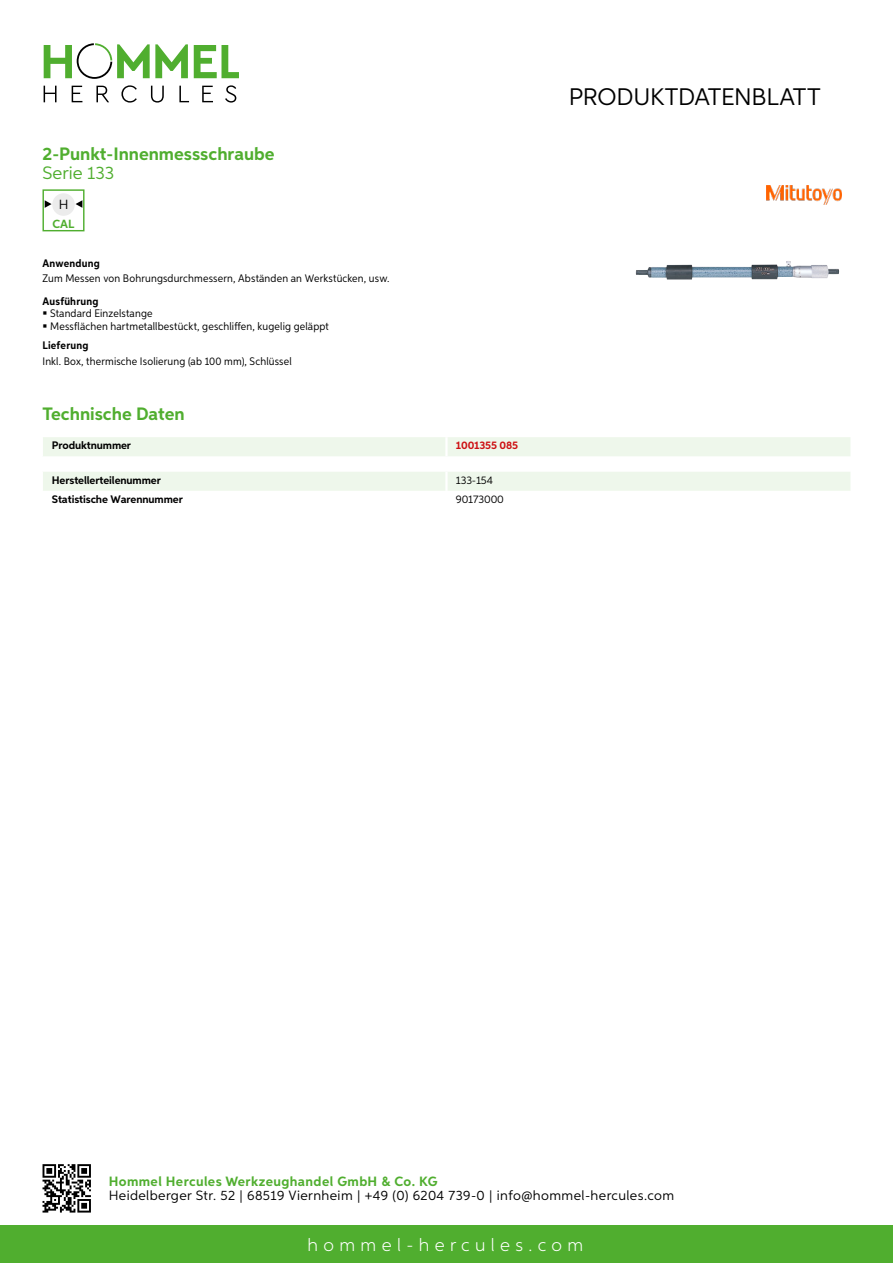
<style>
.page{position:relative;width:893px;height:1263px;background:#fff}
.page>*{position:absolute;margin:0;border:0;box-sizing:border-box;transform-origin:0 0}
.t1{font:24px "Aspira";letter-spacing:-.01em;color:#000}
.t2{font:700 18px "Aspira";color:#50ae2f}
.t3{font:300 18px "Aspira";letter-spacing:.3em;color:#fff}
.t4{font:18px "Aspira";color:#50ae2f}
.t5{font:13.5px "Aspira";letter-spacing:.03em;color:#000}
.t6{font:700 13.5px "Aspira";letter-spacing:.03em;color:#50ae2f}
.t7{font:13.35px "Aspira";color:#000}
.t8{font:700 11.85px "Aspira";color:#50ae2f}
.t9{font:10.95px/12.8px "Aspira Nar";letter-spacing:.015em;color:#000}
.t10{font:700 10.95px "Aspira";letter-spacing:-.01em;color:#000}
.t11{font:700 10.95px "Aspira Nar";letter-spacing:.02em;color:#000}
.t12{font:10.95px "Aspira";letter-spacing:-.01em;color:#000}
.t13{font:700 10.95px "Aspira";letter-spacing:-.01em;color:#cd1013}
</style>
<div class="page">
<div style="left:0;top:1226px;width:893px;height:37px;background:#50ae2f"></div>
<svg style="left:43px;top:1164px;width:48px;height:48px"></svg>
<svg style="left:194px;top:45px;width:45px;height:33px"></svg>
<svg style="left:44px;top:43px;width:144px;height:36px"></svg>
<svg style="left:44px;top:86px;width:13px;height:16px"></svg>
<svg style="left:72px;top:86px;width:10px;height:16px"></svg>
<svg style="left:96px;top:86px;width:13px;height:16px"></svg>
<svg style="left:121px;top:85px;width:16px;height:18px"></svg>
<svg style="left:151px;top:86px;width:13px;height:17px"></svg>
<svg style="left:179px;top:86px;width:10px;height:16px"></svg>
<svg style="left:202px;top:86px;width:11px;height:16px"></svg>
<svg style="left:225px;top:85px;width:11px;height:18px"></svg>
<div style="left:43px;top:437px;width:807px;height:19px;background:#eef7eb"></div>
<hr style="left:445px;top:437px;width:3px;height:19px;background:#fff">
<div style="left:43px;top:472px;width:807px;height:19px;background:#eef7eb"></div>
<div style="left:43px;top:189px;width:42px;height:42px;border:1px solid #50ae2f"></div>
<div style="left:52px;top:193px;width:23px;height:23px;background:#ececec;border-radius:50%"></div>
<svg style="left:76px;top:200px;width:6px;height:8px"></svg>
<svg style="left:45px;top:200px;width:7px;height:8px"></svg>
<img style="left:636px;top:261px;width:203px;height:18px">
<img style="left:766px;top:185px;width:76px;height:19px">
<h2 class="t2" style="left:43px;top:142px;width:234px">2-Punkt-Innenmessschraube</h2>
<h2 class="t4" style="left:43px;top:162px;width:73px">Serie 133</h2>
<p class="t7" style="left:59px;top:196px;width:11px">H</p>
<p class="t8" style="left:53px;top:216px;width:23px">CAL</p>
<p class="t11" style="left:43px;top:257px;width:59px">Anwendung</p>
<p class="t9" style="left:43px;top:272px;width:348px">Zum Messen von Bohrungsdurchmessern, Abständen an Werkstücken, usw.</p>
<p class="t11" style="left:43px;top:294px;width:58px">Ausführung</p>
<p class="t9" style="left:50px;top:307px;width:280px">Standard Einzelstange<br>Messflächen hartmetallbestückt, geschliffen, kugelig geläppt</p>
<p class="t11" style="left:43px;top:339px;width:47px">Lieferung</p>
<p class="t9" style="left:43px;top:354px;width:251px">Inkl. Box, thermische Isolierung (ab 100 mm), Schlüssel</p>
<h2 class="t2" style="left:43px;top:403px;width:144px">Technische Daten</h2>
<p class="t10" style="left:52px;top:439px;width:81px">Produktnummer</p>
<p class="t13" style="left:456px;top:439px;width:64px">1001355 085</p>
<p class="t10" style="left:52px;top:473px;width:111px">Herstellerteilenummer</p>
<p class="t12" style="left:456px;top:473px;width:39px">133-154</p>
<p class="t10" style="left:52px;top:492px;width:132px">Statistische Warennummer</p>
<p class="t12" style="left:456px;top:492px;width:50px">90173000</p>
<h1 class="t1" style="left:569px;top:82px;width:253px">Produktdatenblatt</h1>
<p class="t6" style="left:109px;top:1172px;width:330px">Hommel Hercules Werkzeughandel GmbH &amp; Co. KG</p>
<p class="t5" style="left:109px;top:1187px;width:567px">Heidelberger Str. 52 | 68519 Viernheim | +49 (0) 6204 739-0 | info@hommel-hercules.com</p>
<h2 class="t3" style="left:307px;top:1234px;width:277px">hommel-hercules.com</h2>
</div>
